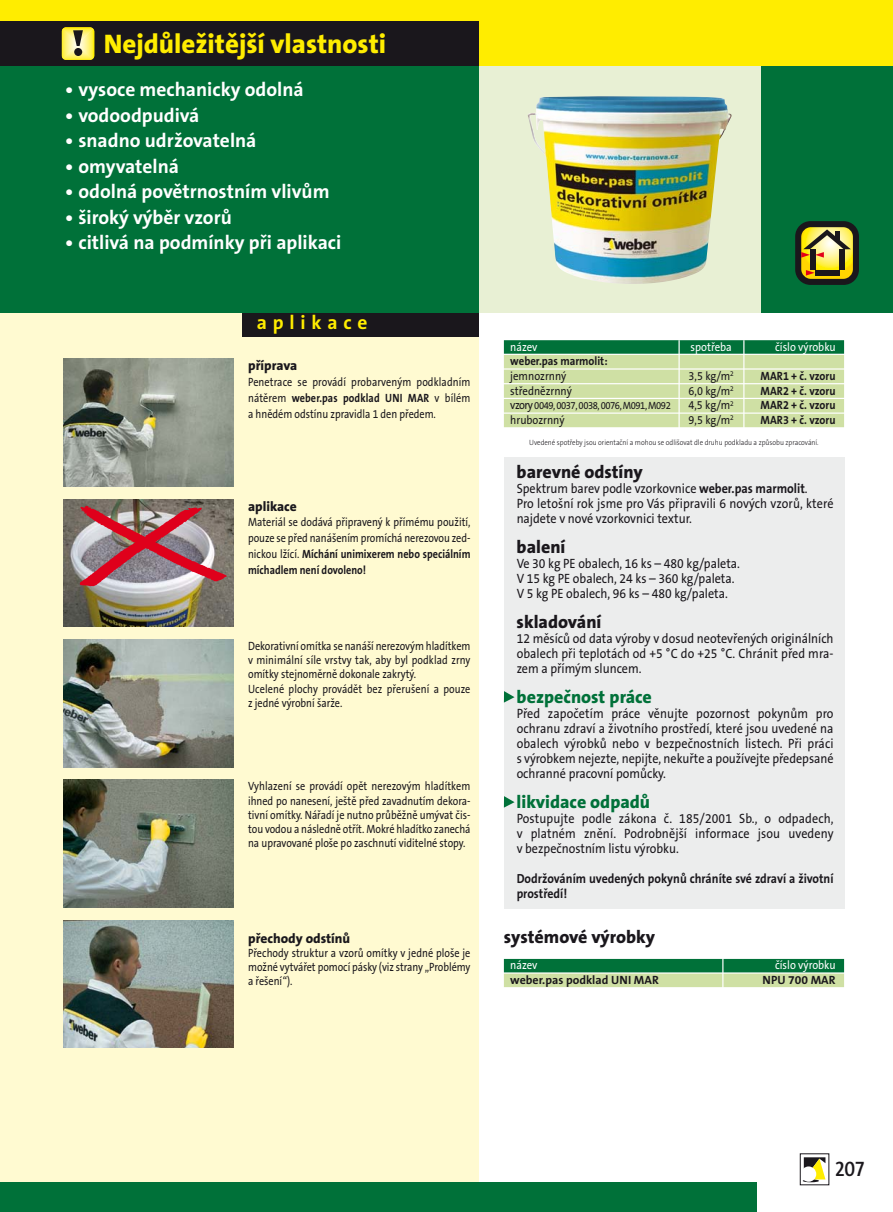
<style>
.page{position:relative;width:893px;height:1212px;background:#fff}
.page>*{position:absolute;margin:0;border:0;box-sizing:border-box;transform-origin:0 0}
.t1{font:800 27px "The Sans CE B8";color:#ffed00}
.t2{font:600 21px "The Sans Cd CELF";color:#1a171c;scale:1.05 1}
.t3{font:700 19.5px "The Sans CE B7";color:#fff}
.t4{font:700 19.5px "The Sans CE B7";letter-spacing:.3em;color:#ffed00}
.t5{font:800 18px "The Sans CE B8";color:#1a171c}
.t6{font:800 18px "The Sans CE B8";color:#007139}
.t7{font:13.5px/15px "The Sans CE B5 Plain";color:#1a171c;text-align:justify;scale:.9 1}
.t8{font:800 13.5px "The Sans CE B8";color:#1a171c}
.t9{font:700 13.2px/15px "The Sans CE B7";color:#1a171c;scale:.9 1}
.t10{font:12px/14.2px "The Sans CE B5 Plain";color:#1a171c;text-align:justify;scale:.85 1}
.t11{font:700 12px/14.7px "The Sans CE B7";color:#1a171c;scale:.9 1}
.t12{font:12px "The Sans CE B5 Plain";color:#1a171c;scale:.9 1}
.t13{font:12px "The Sans CE B5 Plain";color:#fff;scale:.9 1}
.t14{font:700 12px "The Sans CE B7";color:#1a171c}
.t15{font:10.5px "The Sans CE B5 Plain";letter-spacing:-.05em;color:#1a171c;scale:.9 1}
.t16{font:300 7.65px "The Sans CE B3";color:#1a171c;scale:.9 1}
.s1{font-family:"The Sans CE B7";font-weight:700}
.s2{font-family:"The Sans CE B5 Plain";font-weight:400}
.s3{font-size:12px}
</style>
<div class="page">
<div style="left:478px;top:66px;width:283px;height:247px;background:#e8f0d4"></div>
<div style="left:761px;top:66px;width:132px;height:247px;background:#007139"></div>
<div style="left:0;top:313px;width:478px;height:899px;background:#fffad1"></div>
<div style="left:0;top:1182px;width:757px;height:30px;background:#007139"></div>
<div style="left:0;top:0;width:893px;height:66px;background:#ffed00"></div>
<div style="left:0;top:21px;width:478px;height:45px;background:#1a171c"></div>
<svg style="left:62px;top:27px;width:32px;height:33px"></svg>
<div style="left:242px;top:313px;width:236px;height:24px;background:#1a171c"></div>
<div style="left:0;top:66px;width:479px;height:247px;background:#007139"></div>
<div style="left:795px;top:221px;width:64px;height:64px;background:#1a171c;border-radius:15px"></div>
<svg style="left:801px;top:227px;width:52px;height:52px"></svg>
<div style="left:810px;top:249px;width:5px;height:21px;background:#1a171c"></div>
<div style="left:839px;top:249px;width:5px;height:21px;background:#1a171c"></div>
<div style="left:815px;top:270px;width:24px;height:5px;background:#1a171c"></div>
<svg style="left:801px;top:229px;width:50px;height:29px"></svg>
<svg style="left:806px;top:270px;width:9px;height:6px"></svg>
<svg style="left:73px;top:30px;width:10px;height:16px"></svg>
<div style="left:74px;top:48px;width:8px;height:8px;background:#1a171c;border-radius:50%"></div>
<svg style="left:802px;top:1157px;width:24px;height:26px"></svg>
<svg style="left:804px;top:1157px;width:21px;height:22px"></svg>
<hr style="left:803px;top:1179px;width:16px;height:3px;background:#1a171c;border-radius:50%">
<div style="left:801px;top:1166px;width:15px;height:16px;background:#fff;border-radius:50%"></div>
<img style="left:528px;top:96px;width:204px;height:188px">
<div style="left:504px;top:340px;width:340px;height:14px;background:#007139"></div>
<div style="left:504px;top:355px;width:340px;height:13px;background:#cfe0a4"></div>
<div style="left:504px;top:370px;width:340px;height:13px;background:#cfe0a4"></div>
<div style="left:504px;top:384px;width:340px;height:14px;background:#cfe0a4"></div>
<div style="left:504px;top:399px;width:340px;height:13px;background:#cfe0a4"></div>
<div style="left:504px;top:414px;width:340px;height:13px;background:#cfe0a4"></div>
<div style="left:504px;top:959px;width:340px;height:13px;background:#007139"></div>
<div style="left:504px;top:973px;width:340px;height:14px;background:#cfe0a4"></div>
<hr style="left:722px;top:955px;width:1px;height:44px;background:#fff">
<hr style="left:743px;top:340px;width:1px;height:121px;background:#fff">
<hr style="left:678px;top:340px;width:2px;height:121px;background:#fff">
<img style="left:64px;top:780px;width:170px;height:127px">
<img style="left:64px;top:920px;width:170px;height:128px">
<img style="left:64px;top:639px;width:170px;height:128px">
<img style="left:64px;top:359px;width:170px;height:127px">
<img style="left:64px;top:499px;width:170px;height:128px">
<img style="left:72px;top:500px;width:158px;height:97px">
<div style="left:504px;top:457px;width:340px;height:451px;background:#eceded"></div>
<svg style="left:504px;top:796px;width:11px;height:12px"></svg>
<svg style="left:504px;top:691px;width:11px;height:12px"></svg>
<p class="t1" style="left:104px;top:33px;width:284px">Nejdůležitější vlastnosti</p>
<p class="t3" style="left:65px;top:82px;width:240px">• vysoce mechanicky odolná</p>
<p class="t3" style="left:65px;top:107px;width:136px">• vodoodpudivá</p>
<p class="t3" style="left:65px;top:133px;width:193px">• snadno udržovatelná</p>
<p class="t3" style="left:65px;top:158px;width:115px">• omyvatelná</p>
<p class="t3" style="left:65px;top:184px;width:266px">• odolná povětrnostním vlivům</p>
<p class="t3" style="left:65px;top:209px;width:168px">• široký výběr vzorů</p>
<p class="t3" style="left:65px;top:235px;width:278px">• citlivá na podmínky při aplikaci</p>
<p class="t4" style="left:257px;top:315px;width:112px">aplikace</p>
<p class="t8" style="left:248px;top:361px;width:51px">příprava</p>
<p class="t10" style="left:248px;top:375px;width:263px;line-height:15.8px">Penetrace se provádí probarveným podkladním nátěrem <span class="s1">weber.pas podklad UNI MAR</span> v bílém a hnědém odstínu zpravidla 1 den předem.</p>
<p class="t8" style="left:248px;top:501px;width:50px">aplikace</p>
<p class="t10" style="left:248px;top:516px;width:263px;line-height:15.8px">Materiál se dodává připravený k přímému použití, pouze se před nanášením promíchá nerezovou zed&shy;nickou lžící. <span class="s1">Míchání unimixerem nebo speciálním míchadlem není dovoleno!</span></p>
<p class="t10" style="left:248px;top:640px;width:263px;text-align:left">Dekorativní omítka se nanáší nerezovým hladítkem v minimální síle vrstvy tak, aby byl podklad zrny omítky stejnoměrně dokonale zakrytý.<br>Ucelené plochy provádět bez přerušení a pouze z jedné výrobní šarže.</p>
<p class="t10" style="left:248px;top:780px;width:263px">Vyhlazení se provádí opět nerezovým hladítkem ihned po nanesení, ještě před zavadnutím dekora&shy;tivní omítky. Nářadí je nutno průběžně umývat čis&shy;tou vodou a následně otřít. Mokré hladítko zanechá na upravované ploše po zaschnutí viditelné stopy.</p>
<p class="t8" style="left:248px;top:933px;width:104px">přechody odstínů</p>
<p class="t10" style="left:248px;top:947px;width:263px">Přechody struktur a vzorů omítky v jedné ploše je možné vytvářet pomocí pásky (viz strany „Problémy a řešení“).</p>
<p class="t13" style="left:510px;top:342px;width:32px">název</p>
<p class="t13" style="left:691px;top:342px;width:47px">spotřeba</p>
<p class="t13" style="left:775px;top:342px;width:69px">číslo výrobku</p>
<p class="t11" style="left:510px;top:355px;width:110px">weber.pas marmolit: <span class="s2">jemnozrnný</span></p>
<p class="t12" style="left:689px;top:371px;width:52px">3,5 kg/m<sup>2</sup></p>
<p class="t11" style="left:761px;top:370px;width:85px">MAR1 + č. vzoru</p>
<p class="t12" style="left:510px;top:386px;width:70px">střednězrnný</p>
<p class="t12" style="left:689px;top:386px;width:52px">6,0 kg/m<sup>2</sup></p>
<p class="t11" style="left:761px;top:384px;width:85px">MAR2 + č. vzoru</p>
<p class="t15" style="left:510px;top:402px;width:180px"><span class="s3">vzory</span> 0049, 0037, 0038, 0076, M091, M092</p>
<p class="t12" style="left:689px;top:401px;width:52px">4,5 kg/m<sup>2</sup></p>
<p class="t11" style="left:761px;top:399px;width:85px">MAR2 + č. vzoru</p>
<p class="t12" style="left:510px;top:415px;width:62px">hrubozrnný</p>
<p class="t12" style="left:689px;top:415px;width:52px">9,5 kg/m<sup>2</sup></p>
<p class="t11" style="left:761px;top:414px;width:85px">MAR3 + č. vzoru</p>
<p class="t16" style="left:529px;top:439px;width:323px">Uvedené spotřeby jsou orientační a mohou se odlišovat dle druhu podkladu a způsobu zpracování.</p>
<p class="t5" style="left:517px;top:464px;width:128px">barevné odstíny</p>
<p class="t7" style="left:517px;top:482px;width:354px;text-align:left">Spektrum barev podle vzorkovnice <span class="s1">weber.pas marmolit</span>.<br>Pro letošní rok jsme pro Vás připravili 6 nových vzorů, které najdete v nové vzorkovnici textur.</p>
<p class="t5" style="left:517px;top:539px;width:50px">balení</p>
<p class="t7" style="left:517px;top:557px;width:250px;text-align:left">Ve 30 kg PE obalech, 16 ks – 480 kg/paleta.<br>V 15 kg PE obalech, 24 ks – 360 kg/paleta.<br>V 5 kg PE obalech, 96 ks – 480 kg/paleta.</p>
<p class="t5" style="left:517px;top:614px;width:86px">skladování</p>
<p class="t7" style="left:517px;top:632px;width:354px">12 měsíců od data výroby v dosud neotevřených originálních obalech při teplotách od +5 °C do +25 °C. Chránit před mra&shy;zem a přímým sluncem.</p>
<p class="t6" style="left:517px;top:689px;width:137px">bezpečnost práce</p>
<p class="t7" style="left:517px;top:707px;width:354px">Před započetím práce věnujte pozornost pokynům pro ochranu zdraví a životního prostředí, které jsou uvedené na obalech výrobků nebo v bezpečnostních listech. Při práci s výrobkem nejezte, nepijte, nekuřte a používejte předepsané ochranné pracovní pomůcky.</p>
<p class="t6" style="left:517px;top:794px;width:135px">likvidace odpadů</p>
<p class="t7" style="left:517px;top:812px;width:354px">Postupujte podle zákona č. 185/2001 Sb., o odpadech, v platném znění. Podrobnější informace jsou uvedeny v bezpeč nostním listu výrobku.</p>
<p class="t9" style="left:517px;top:872px;width:354px">Dodržováním uvedených pokynů chráníte své zdraví a životní prostředí!</p>
<p class="t5" style="left:504px;top:929px;width:153px">systémové výrobky</p>
<p class="t13" style="left:510px;top:960px;width:32px">název</p>
<p class="t13" style="left:775px;top:960px;width:69px">číslo výrobku</p>
<p class="t14" style="left:510px;top:975px;width:150px">weber.pas podklad UNI MAR</p>
<p class="t14" style="left:762px;top:975px;width:75px">NPU 700 MAR</p>
<p class="t2" style="left:835px;top:1161px;width:29px">207</p>
</div>
